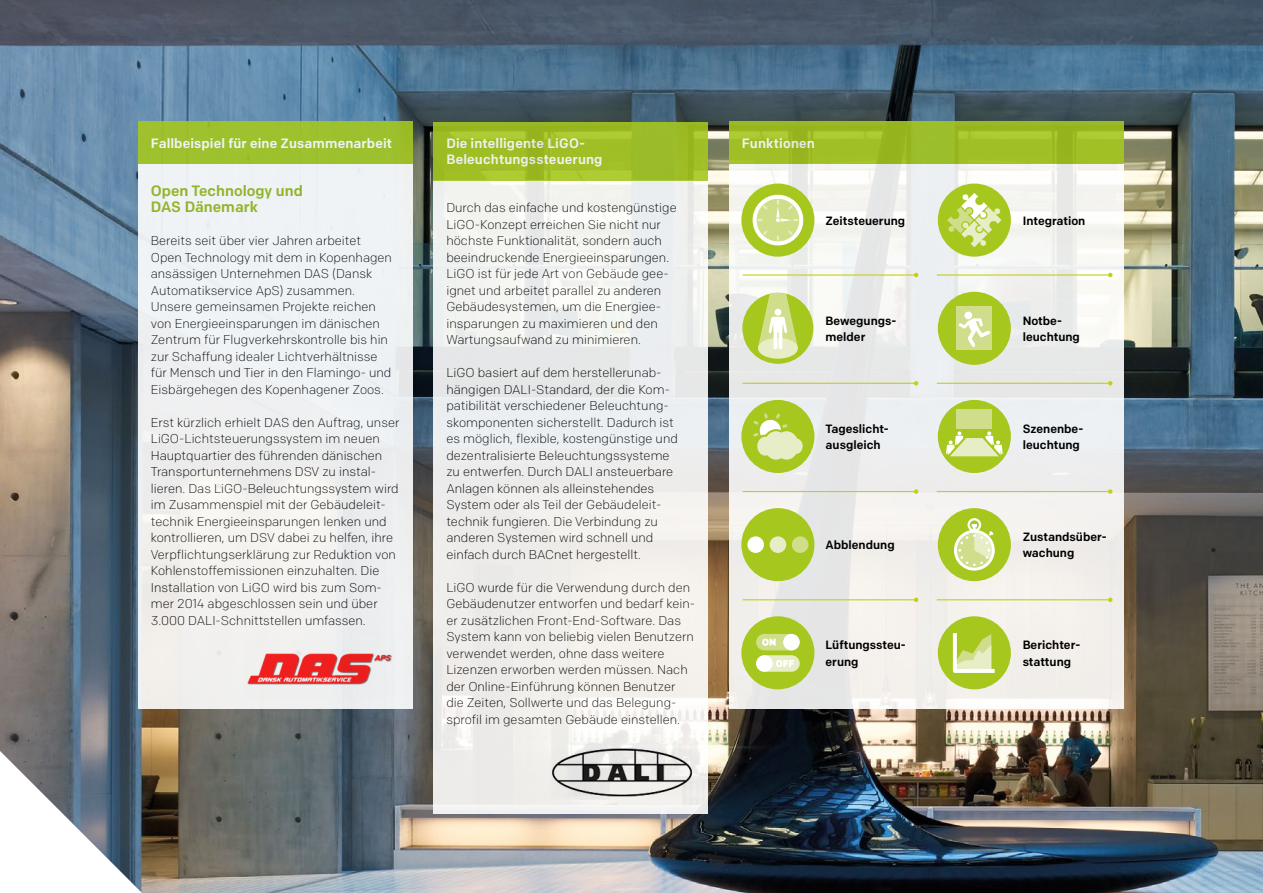
<style>
.page{position:relative;width:1263px;height:893px;background:#fff}
.page>*{position:absolute;margin:0;border:0;box-sizing:border-box;transform-origin:0 0}
.t1{font:500 15px/16.5px "Colfax";color:#99b91e}
.t2{font:500 13.5px/16.5px "Colfax";letter-spacing:.01em;color:#fff}
.t3{font:300 12.75px/16.5px "Colfax";color:#000}
.t4{font:500 12px/16.5px "Colfax";color:#000}
</style>
<div class="page">
<img style="left:0;top:0;width:1263px;height:893px">
<svg style="left:729px;top:164px;width:394px;height:544px;fill:#eeefec"></svg>
<svg style="left:0;top:751px;width:142px;height:142px"></svg>
<div style="left:138px;top:164px;width:274px;height:544px;background:#eff2f1"></div>
<div style="left:434px;top:180px;width:274px;height:634px;background:#eeefed"></div>
<div style="left:138px;top:122px;width:274px;height:42px;background:#9ec12e"></div>
<svg style="left:434px;top:122px;width:274px;height:58px;background:#9ebe27"></svg>
<svg style="left:729px;top:122px;width:394px;height:42px;background:#9ebd26"></svg>
<div style="left:741px;top:400px;width:73px;height:73px;background:#a6c71d;border-radius:50%"></div>
<svg style="left:753px;top:413px;width:52px;height:49px"></svg>
<div style="left:938px;top:400px;width:73px;height:73px;background:#a6c71d;border-radius:50%"></div>
<div style="left:957px;top:409px;width:35px;height:20px;background:#d0de8b"></div>
<svg style="left:946px;top:431px;width:57px;height:26px"></svg>
<div style="left:742px;top:293px;width:71px;height:71px;background:#a6c71d;border-radius:50%"></div>
<div style="left:758px;top:338px;width:40px;height:21px;background:#e7eec7;border-radius:50%"></div>
<svg style="left:758px;top:293px;width:40px;height:56px"></svg>
<div style="left:774px;top:309px;width:7px;height:7px;background:#fff;border-radius:50%"></div>
<div style="left:938px;top:292px;width:73px;height:73px;background:#a6c71d;border-radius:50%"></div>
<div style="left:956px;top:306px;width:36px;height:44px;background:#d0de8b"></div>
<div style="left:964px;top:311px;width:8px;height:9px;background:#fff;border-radius:3px"></div>
<svg style="left:958px;top:318px;width:32px;height:29px"></svg>
<div style="left:741px;top:184px;width:73px;height:73px;background:#a6c71d;border-radius:50%"></div>
<svg style="left:752px;top:195px;width:51px;height:50px"></svg>
<div style="left:938px;top:184px;width:73px;height:73px;background:#a6c71d;border-radius:50%"></div>
<svg style="left:947px;top:193px;width:55px;height:55px"></svg>
<div style="left:741px;top:508px;width:73px;height:73px;background:#a6c71d;border-radius:50%"></div>
<div style="left:792px;top:536px;width:16px;height:17px;background:#d0de8b;border-radius:50%"></div>
<div style="left:747px;top:536px;width:17px;height:17px;background:#fff;border-radius:50%"></div>
<div style="left:770px;top:536px;width:16px;height:17px;background:#e7eec7;border-radius:50%"></div>
<div style="left:938px;top:508px;width:73px;height:73px;background:#a6c71d;border-radius:50%"></div>
<svg style="left:954px;top:518px;width:41px;height:53px"></svg>
<div style="left:741px;top:616px;width:73px;height:73px;background:#a6c71d;border-radius:50%"></div>
<div style="left:756px;top:655px;width:44px;height:17px;background:#e7eec7;border-radius:8px"></div>
<div style="left:756px;top:655px;width:17px;height:17px;background:#fff;border-radius:50%"></div>
<div style="left:756px;top:634px;width:44px;height:16px;background:#d0de8b;border-radius:8px"></div>
<div style="left:783px;top:634px;width:17px;height:16px;background:#fff;border-radius:50%"></div>
<svg style="left:762px;top:639px;width:14px;height:7px"></svg>
<svg style="left:776px;top:660px;width:18px;height:7px"></svg>
<div style="left:938px;top:616px;width:73px;height:73px;background:#a6c71d;border-radius:50%"></div>
<svg style="left:952px;top:633px;width:43px;height:40px"></svg>
<img style="left:552px;top:748px;width:145px;height:48px">
<hr style="left:743px;top:274px;width:173px;height:2px;background:#c3d210">
<svg style="left:914px;top:273px;width:4px;height:4px"></svg>
<hr style="left:743px;top:383px;width:173px;height:1px;background:#c3d210">
<svg style="left:914px;top:381px;width:4px;height:5px"></svg>
<hr style="left:743px;top:491px;width:173px;height:1px;background:#c3d210">
<svg style="left:914px;top:489px;width:4px;height:5px"></svg>
<hr style="left:743px;top:599px;width:173px;height:1px;background:#c3d210">
<svg style="left:914px;top:598px;width:4px;height:4px"></svg>
<hr style="left:937px;top:274px;width:173px;height:2px;background:#c3d210">
<svg style="left:1108px;top:273px;width:4px;height:4px"></svg>
<hr style="left:937px;top:383px;width:173px;height:1px;background:#c3d210">
<svg style="left:1108px;top:381px;width:4px;height:5px"></svg>
<hr style="left:937px;top:491px;width:173px;height:1px;background:#c3d210">
<svg style="left:1108px;top:489px;width:4px;height:5px"></svg>
<hr style="left:937px;top:599px;width:173px;height:1px;background:#c3d210">
<svg style="left:1108px;top:598px;width:4px;height:4px"></svg>
<img style="left:247px;top:651px;width:145px;height:34px">
<p class="t2" style="left:151px;top:135px;width:243px">Fallbeispiel für eine Zusammenarbeit</p>
<p class="t2" style="left:446px;top:135px;width:158px">Die intelligente LiGO-<br>Beleuchtungssteuerung</p>
<p class="t2" style="left:742px;top:135px;width:75px">Funktionen</p>
<p class="t1" style="left:151px;top:182px;width:154px">Open Technology und<br>DAS Dänemark</p>
<p class="t3" style="left:151px;top:233px;width:243px">Bereits seit über vier Jahren arbeitet Open Technology mit dem in Kopenhagen ansässigen Unternehmen DAS (Dansk Automatikservice ApS) zusammen.<br>Unsere gemeinsamen Projekte reichen von Energieeinsparungen im dänischen Zentrum für Flugverkehrskontrolle bis hin zur Schaffung idealer Lichtverhältnisse für Mensch und Tier in den Flamingo- und Eisbärgehegen des Kopenhagener Zoos.</p>
<p class="t3" style="left:151px;top:414px;width:250px">Erst kürzlich erhielt DAS den Auftrag, unser LiGO-Lichtsteuerungssystem im neuen Hauptquartier des führenden dänischen Transportunternehmens DSV zu instal&shy;lieren. Das LiGO-Beleuchtungssystem wird im Zusammenspiel mit der Gebäudeleit&shy;technik Energieeinsparungen lenken und kontrollieren, um DSV dabei zu helfen, ihre Verpflichtungserklärung zur Reduktion von Kohlenstoffemissionen einzuhalten. Die Installation von LiGO wird bis zum Som&shy;mer 2014 abgeschlossen sein und über 3.000 DALI-Schnittstellen umfassen.</p>
<p class="t3" style="left:446px;top:200px;width:232px">Durch das einfache und kostengünstige LiGO-Konzept erreichen Sie nicht nur höchste Funktionalität, sondern auch beeindruckende Energieeinsparungen.<br>LiGO ist für jede Art von Gebäude gee&shy;ignet und arbeitet parallel zu anderen Gebäudesystemen, um die Energiee&shy;insparungen zu maximieren und den Wartungsaufwand zu minimieren.</p>
<p class="t3" style="left:446px;top:364px;width:233px">LiGO basiert auf dem herstellerunab&shy;hängigen DALI-Standard, der die Kom&shy;patibilität verschiedener Beleuchtung&shy;skomponenten sicherstellt. Dadurch ist es möglich, flexible, kostengünstige und dezentralisierte Beleuchtungssysteme zu entwerfen. Durch DALI ansteuerbare Anlagen können als alleinstehendes System oder als Teil der Gebäudeleit&shy;technik fungieren. Die Verbindung zu anderen Systemen wird schnell und einfach durch BACnet hergestellt.</p>
<p class="t3" style="left:446px;top:579px;width:250px">LiGO wurde für die Verwendung durch den Gebäudenutzer entworfen und bedarf kein&shy;er zusätzlichen Front-End-Software. Das System kann von beliebig vielen Benutzern verwendet werden, ohne dass weitere Lizenzen erworben werden müssen. Nach der Online-Einführung können Benutzer die Zeiten, Sollwerte und das Belegung&shy;sprofil im gesamten Gebäude einstellen.</p>
<p class="t4" style="left:825px;top:212px;width:81px">Zeitsteuerung</p>
<p class="t4" style="left:1023px;top:212px;width:64px">Integration</p>
<p class="t4" style="left:825px;top:312px;width:72px">Bewegungs&shy;melder</p>
<p class="t4" style="left:1023px;top:312px;width:59px">Notbe&shy;leuchtung</p>
<p class="t4" style="left:825px;top:420px;width:65px">Tageslicht&shy;ausgleich</p>
<p class="t4" style="left:825px;top:537px;width:71px">Abblendung</p>
<p class="t4" style="left:825px;top:636px;width:82px">Lüftungssteu&shy;erung</p>
<p class="t4" style="left:1023px;top:420px;width:62px">Szenenbe&shy;leuchtung</p>
<p class="t4" style="left:1023px;top:528px;width:85px">Zustandsüber&shy;wachung</p>
<p class="t4" style="left:1023px;top:636px;width:59px">Berichter&shy;stattung</p>
</div>
